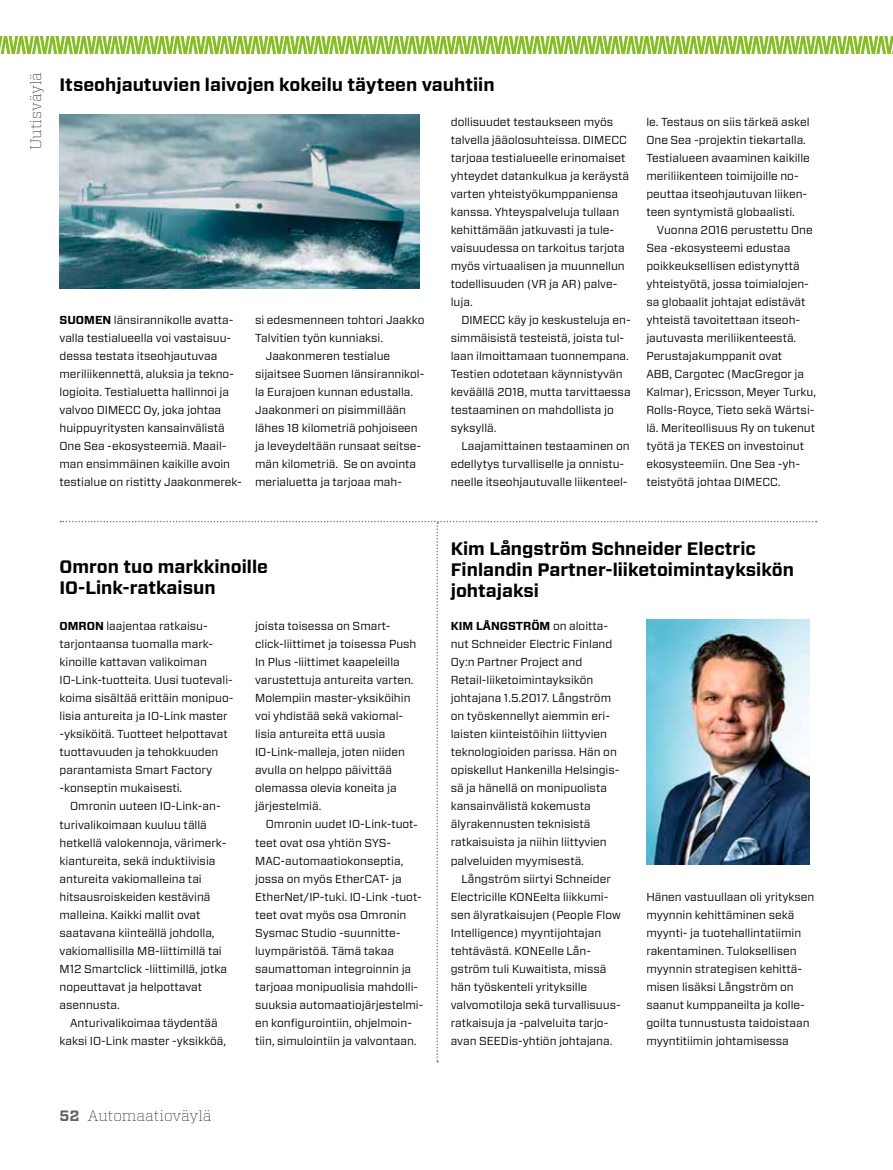
<style>
.page{position:relative;width:893px;height:1170px;background:#fff}
.page>*{position:absolute;margin:0;border:0;box-sizing:border-box;transform-origin:0 0}
.t1{font:700 18px/21px "Forza";color:#000}
.t2{font:100 15px "Vitesse";color:#000}
.t3{font:11.55px/18px "Forza";color:#000}
.s1{font-weight:700}
.s2{font-weight:700;color:#646363}
</style>
<div class="page">
<svg style="left:0;top:36px;width:893px;height:18px;background:#acd16a"></svg>
<img style="left:60px;top:115px;width:359px;height:173px">
<svg style="left:60px;top:521px;width:757px;height:541px"></svg>
<p class="t2" style="left:25px;top:150px;width:80px;rotate:-90deg">Uutisväylä</p>
<h1 class="t1" style="left:60px;top:74px;width:437px">Itseohjautuvien laivojen kokeilu täyteen vauhtiin</h1>
<p class="t3" style="left:60px;top:311px;width:184px"><span class="s1">SUOMEN</span> länsirannikolle avatta&shy;valla testialueella voi vastaisuu&shy;dessa testata itseohjautuvaa meriliikennettä, aluksia ja tekno&shy;logioita. Testialuetta hallinnoi ja valvoo DIMECC Oy, joka johtaa huippuyritysten kansainvälistä One Sea -ekosysteemiä. Maail&shy;man ensimmäinen kaikille avoin testialue on ristitty Jaakonmerek-</p>
<p class="t3" style="left:255px;top:311px;width:171px">si edesmenneen tohtori Jaakko</p>
<p class="t3" style="left:255px;top:329px;width:129px">Talvitien työn kunniaksi.</p>
<p class="t3" style="left:266px;top:347px;width:126px">Jaakonmeren testialue</p>
<p class="t3" style="left:255px;top:365px;width:171px">sijaitsee Suomen länsirannikol-</p>
<p class="t3" style="left:255px;top:383px;width:160px">la Eurajoen kunnan edustalla.</p>
<p class="t3" style="left:255px;top:401px;width:152px">Jaakonmeri on pisimmillään</p>
<p class="t3" style="left:255px;top:419px;width:164px">lähes 18 kilometriä pohjoiseen</p>
<p class="t3" style="left:255px;top:437px;width:168px">ja leveydeltään runsaat seitse-</p>
<p class="t3" style="left:255px;top:455px;width:163px">män kilometriä. Se on avointa</p>
<p class="t3" style="left:255px;top:473px;width:148px">merialuetta ja tarjoaa mah-</p>
<p class="t3" style="left:451px;top:113px;width:180px">dollisuudet testaukseen myös talvella jääolosuhteissa. DIMECC tarjoaa testialueelle erinomaiset yhteydet datankulkua ja keräystä varten yhteistyökumppaniensa kanssa. Yhteyspalveluja tullaan kehittämään jatkuvasti ja tule&shy;vaisuudessa on tarkoitus tarjota myös virtuaalisen ja muunnellun todellisuuden (VR ja AR) palve&shy;luja.</p>
<p class="t3" style="left:451px;top:311px;width:181px;text-indent:11px">DIMECC käy jo keskusteluja en&shy;simmäisistä testeistä, joista tul&shy;laan ilmoittamaan tuonnempana.<br>Testien odotetaan käynnistyvän keväällä 2018, mutta tarvittaessa testaaminen on mahdollista jo syksyllä.</p>
<p class="t3" style="left:451px;top:437px;width:180px;text-indent:11px">Laajamittainen testaaminen on edellytys turvalliselle ja onnistu&shy;neelle itseohjautuvalle liikenteel-</p>
<p class="t3" style="left:646px;top:113px;width:165px">le. Testaus on siis tärkeä askel<br>One Sea -projektin tiekartalla.<br>Testialueen avaaminen kaikille meriliikenteen toimijoille no&shy;peuttaa itseohjautuvan liiken&shy;teen syntymistä globaalisti.</p>
<p class="t3" style="left:646px;top:221px;width:171px;text-indent:11px">Vuonna 2016 perustettu One<br>Sea -ekosysteemi edustaa poikkeuksellisen edistynyttä yhteistyötä, jossa toimialojen&shy;sa globaalit johtajat edistävät yhteistä tavoitettaan itseoh&shy;jautuvasta meriliikenteestä.<br>Perustajakumppanit ovat<br>ABB, Cargotec (MacGregor ja<br>Kalmar), Ericsson, Meyer Turku,<br>Rolls-Royce, Tieto sekä Wärtsi&shy;lä. Meriteollisuus Ry on tukenut työtä ja TEKES on investoinut ekosysteemiin. One Sea -yh&shy;teistyötä johtaa DIMECC.</p>
<h1 class="t1" style="left:60px;top:556px;width:210px">Omron tuo markkinoille<br>IO-Link-ratkaisun</h1>
<p class="t3" style="left:60px;top:617px;width:175px"><span class="s1">OMRON</span> laajentaa ratkaisu&shy;tarjontaansa tuomalla mark&shy;kinoille kattavan valikoiman<br>IO-Link-tuotteita. Uusi tuotevali&shy;koima sisältää erittäin monipuo&shy;lisia antureita ja IO-Link master -yksiköitä. Tuotteet helpottavat tuottavuuden ja tehokkuuden parantamista Smart Factory -konseptin mukaisesti.</p>
<p class="t3" style="left:60px;top:797px;width:169px;text-indent:11px">Omronin uuteen IO-Link-an&shy;turivalikoimaan kuuluu tällä hetkellä valokennoja, värimerk&shy;kiantureita, sekä induktiivisia antureita vakiomalleina tai hitsausroiskeiden kestävinä malleina. Kaikki mallit ovat saatavana kiinteällä johdolla, vakiomallisilla M8-liittimillä tai<br>M12 Smartclick -liittimillä, jotka nopeuttavat ja helpottavat asennusta.</p>
<p class="t3" style="left:60px;top:1013px;width:168px;text-align:center">Anturivalikoimaa täydentää kaksi IO-Link master -yksikköä,</p>
<p class="t3" style="left:255px;top:617px;width:163px">joista toisessa on Smart&shy;click-liittimet ja toisessa Push<br>In Plus -liittimet kaapeleilla varustettuja antureita varten.<br>Molempiin master-yksiköihin voi yhdistää sekä vakiomal&shy;lisia antureita että uusia<br>IO-Link-malleja, joten niiden avulla on helppo päivittää olemassa olevia koneita ja järjestelmiä.</p>
<p class="t3" style="left:255px;top:815px;width:170px;text-indent:11px">Omronin uudet IO-Link-tuot&shy;teet ovat osa yhtiön SYS-<br>MAC-automaatiokonseptia, jossa on myös EtherCAT- ja<br>EtherNet/IP-tuki. IO-Link -tuot&shy;teet ovat myös osa Omronin<br>Sysmac Studio -suunnitte&shy;luympäristöä. Tämä takaa saumattoman integroinnin ja tarjoaa monipuolisia mahdolli&shy;suuksia automaatiojärjestelmi&shy;en konfigurointiin, ohjelmoin&shy;tiin, simulointiin ja valvontaan.</p>
<h1 class="t1" style="left:451px;top:538px;width:345px">Kim Långström Schneider Electric<br>Finlandin Partner-liiketoimintayksikön johtajaksi</h1>
<p class="t3" style="left:451px;top:617px;width:170px"><span class="s1">KIM LÅNGSTRÖM</span> on aloitta&shy;nut Schneider Electric Finland<br>Oy:n Partner Project and<br>Retail-liiketoimintayksikön johtajana 1.5.2017. Långström on työskennellyt aiemmin eri&shy;laisten kiinteistöihin liittyvien teknologioiden parissa. Hän on opiskellut Hankenilla Helsingis&shy;sä ja hänellä on monipuolista kansainvälistä kokemusta älyrakennusten teknisistä ratkaisuista ja niihin liittyvien palveluiden myymisestä.</p>
<p class="t3" style="left:451px;top:869px;width:172px;text-indent:11px">Långström siirtyi Schneider<br>Electricille KONEelta liikkumi&shy;sen älyratkaisujen (People Flow<br>Intelligence) myyntijohtajan tehtävästä. KONEelle Lån&shy;gström tuli Kuwaitista, missä hän työskenteli yrityksille valvomotiloja sekä turvallisuus&shy;ratkaisuja ja -palveluita tarjo&shy;avan SEEDis-yhtiön johtajana.</p>
<p class="t3" style="left:646px;top:887px;width:170px">Hänen vastuullaan oli yrityksen myynnin kehittäminen sekä myynti- ja tuotehallintatiimin rakentaminen. Tuloksellisen myynnin strategisen kehittä&shy;misen lisäksi Långström on saanut kumppaneilta ja kolle&shy;goilta tunnustusta taidoistaan myyntitiimin johtamisessa</p>
<p class="t2" style="left:60px;top:1105px;width:154px"><span class="s2">52</span> Automaatioväylä</p>
</div>
